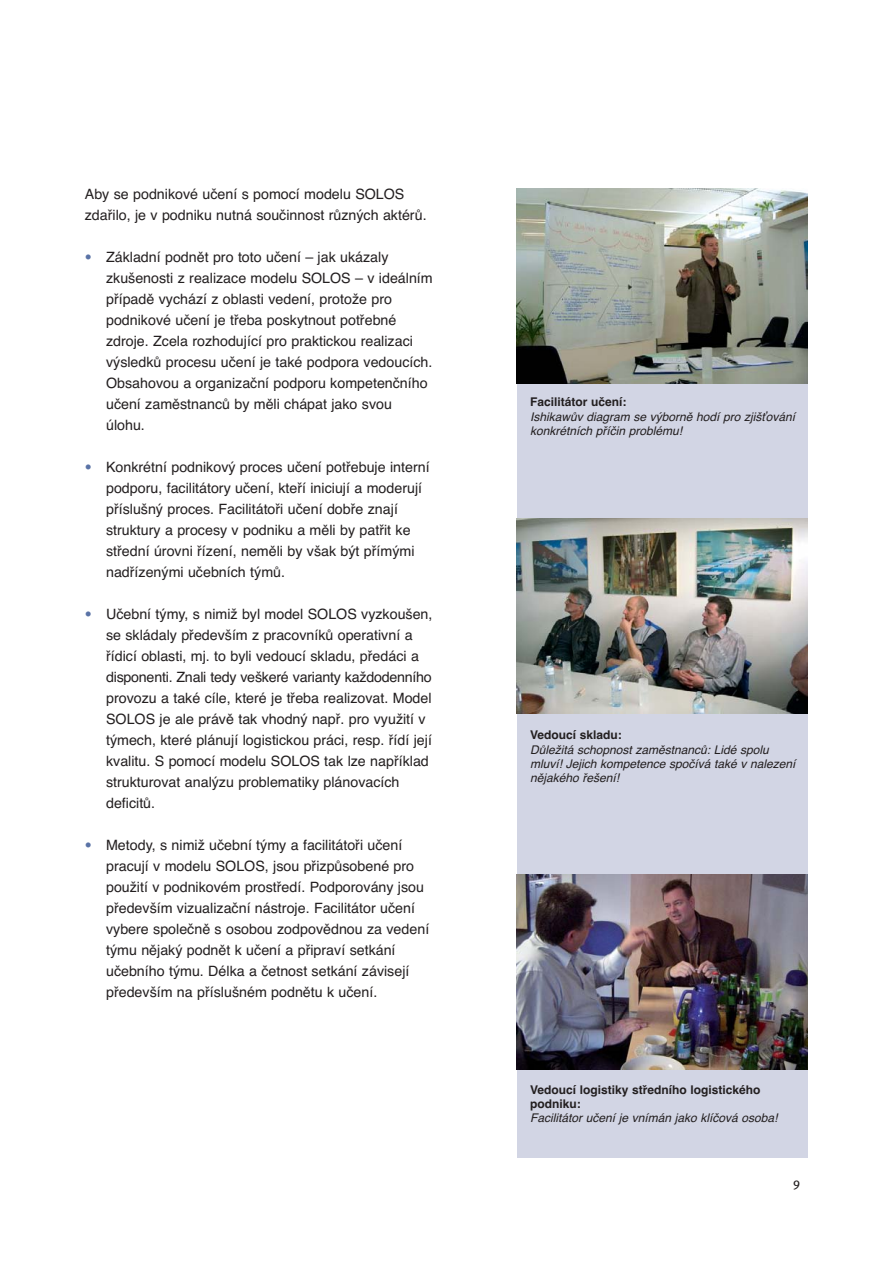
<style>
.page{position:relative;width:893px;height:1263px;background:#fff}
.page>*{position:absolute;margin:0;border:0;box-sizing:border-box;transform-origin:0 0}
.t1{font:14.25px/21px "Helvetica CE";color:#231f20}
.t2{font:12.75px "Meta Plus Book Caps";color:#231f20}
.t3{font:italic 12px/14.4px "Helvetica CE";color:#231f20}
.t4{font:700 12px/14.4px "Helvetica CE";color:#231f20}
.s1{font-family:"Meta Plus";color:#5a73a6}
</style>
<div class="page">
<div style="left:517px;top:188px;width:291px;height:970px;background:#d2d5e4"></div>
<img style="left:516px;top:188px;width:292px;height:195px">
<img style="left:517px;top:518px;width:291px;height:195px">
<img style="left:517px;top:874px;width:291px;height:195px">
<p class="t1" style="left:85px;top:185px;width:343px">Aby se podnikové učení s pomocí modelu SOLOS zdařilo, je v podniku nutná součinnost různých aktérů.</p>
<p class="t1" style="left:106px;top:248px;width:328px;text-indent:-21px"><span class="s1">•</span> Základní podnět pro toto učení – jak ukázaly zkušenosti z realizace modelu SOLOS – v ideálním případě vychází z oblasti vedení, protože pro podnikové učení je třeba poskytnout potřebné zdroje. Zcela rozhodující pro praktickou realizaci výsledků procesu učení je také podpora vedoucích.<br>Obsahovou a organizační podporu kompetenčního učení zaměstnanců by měli chápat jako svou úlohu.</p>
<p class="t1" style="left:106px;top:458px;width:325px;text-indent:-21px"><span class="s1">•</span> Konkrétní podnikový proces učení potřebuje interní podporu, facilitátory učení, kteří iniciují a moderují příslušný proces. Facilitátoři učení dobře znají struktury a procesy v podniku a měli by patřit ke střední úrovni řízení, neměli by však být přímými nadřízenými učebních týmů.</p>
<p class="t1" style="left:106px;top:605px;width:328px;text-indent:-21px"><span class="s1">•</span> Učební týmy, s nimiž byl model SOLOS vyzkoušen, se skládaly především z pracovníků operativní a řídicí oblasti, mj. to byli vedoucí skladu, předáci a disponenti. Znali tedy veškeré varianty každodenního provozu a také cíle, které je třeba realizovat. Model SOLOS je ale právě tak vhodný např. pro využití v týmech, které plánují logistickou práci, resp. řídí její kvalitu. S pomocí modelu SOLOS tak lze například strukturovat analýzu problematiky plánovacích deficitů.</p>
<p class="t1" style="left:106px;top:836px;width:325px;text-indent:-21px"><span class="s1">•</span> Metody, s nimiž učební týmy a facilitátoři učení pracují v modelu SOLOS, jsou přizpůsobené pro použití v podnikovém prostředí. Podporovány jsou především vizualizační nástroje. Facilitátor učení vybere společně s osobou zodpovědnou za vedení týmu nějaký podnět k učení a připraví setkání učebního týmu. Délka a četnost setkání závisejí především na příslušném podnětu k učení.</p>
<p class="t4" style="left:530px;top:396px;width:98px">Facilitátor učení:</p>
<p class="t3" style="left:530px;top:410px;width:267px">Ishikawův diagram se výborně hodí pro zj išťování konkrétních příčin problému!</p>
<p class="t4" style="left:530px;top:729px;width:93px">Vedoucí skladu:</p>
<p class="t3" style="left:530px;top:743px;width:267px">Důležitá schopnost zaměstnanců: Lidé spolu mluví! Jejich kompetence spočívá také v nalezení nějakého řešení!</p>
<p class="t4" style="left:530px;top:1083px;width:232px">Vedoucí logistiky středního logistického podniku:</p>
<p class="t3" style="left:530px;top:1112px;width:251px">Facilitátor učení je vnímán jako klíčová osoba!</p>
<p class="t2" style="left:793px;top:1177px;width:8px">9</p>
</div>
